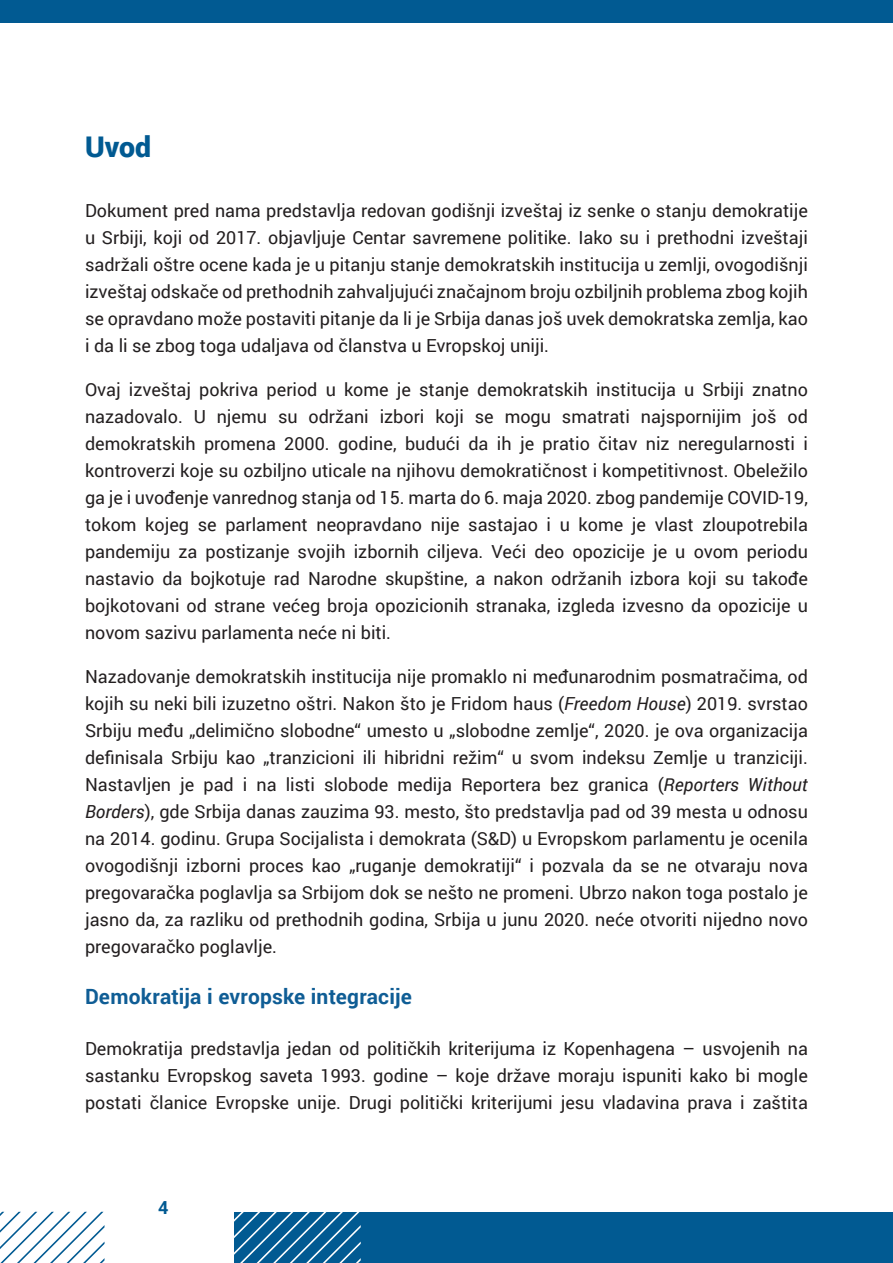
<style>
.page{position:relative;width:893px;height:1263px;background:#fff}
.page>*{position:absolute;margin:0;border:0;box-sizing:border-box;transform-origin:0 0}
.t1{font:900 28.5px "Roboto";color:#015a92}
.t2{font:700 21px "Roboto";letter-spacing:.01em;color:#0f5d95}
.t3{font:18px/27px "Roboto";color:#231f20;text-align:justify}
.t4{font:700 18px "Roboto";color:#015a92}
.s1{font-style:italic}
</style>
<div class="page">
<div style="left:234px;top:1212px;width:659px;height:51px;background:#015a92"></div>
<div style="left:0;top:0;width:893px;height:23px;background:#015a92"></div>
<hr style="left:892px;top:1212px;width:1px;height:51px;background:#fecb2f">
<svg style="left:0;top:1212px;width:105px;height:51px"></svg>
<svg style="left:234px;top:1212px;width:127px;height:51px"></svg>
<h1 class="t1" style="left:85px;top:127px;width:68px">Uvod</h1>
<p class="t3" style="left:85px;top:197px;width:724px">Dokument pred nama predstavlja redovan godišnji izveštaj iz senke o stanju demokratije u Srbiji, koji od 2017. objavljuje Centar savremene politike. Iako su i prethodni izveštaji sadržali oštre ocene kada je u pitanju stanje demokratskih institucija u zemlji, ovogodišnji izveštaj odskače od prethodnih zahvaljujući značajnom broju ozbiljnih problema zbog kojih se opravdano može postaviti pitanje da li je Srbija danas još uvek demokratska zemlja, kao i da li se zbog toga udaljava od članstva u Evropskoj uniji.</p>
<p class="t3" style="left:85px;top:375px;width:724px">Ovaj izveštaj pokriva period u kome je stanje demokratskih institucija u Srbiji znatno nazadovalo. U njemu su održani izbori koji se mogu smatrati najspornijim još od demokratskih promena 2000. godine, budući da ih je pratio čitav niz neregularnosti i kontroverzi koje su ozbiljno uticale na njihovu demokratičnost i kompetitivnost. Obeležilo ga je i uvođenje vanrednog stanja od 15. marta do 6. maja 2020. zbog pandemije COVID-19, tokom kojeg se parlament neopravdano nije sastajao i u kome je vlast zloupotrebila pandemiju za postizanje svojih izbornih ciljeva. Veći deo opozicije je u ovom periodu nastavio da bojkotuje rad Narodne skupštine, a nakon održanih izbora koji su takođe bojkotovani od strane većeg broja opozicionih stranaka, izgleda izvesno da opozicije u novom sazivu parlamenta neće ni biti.</p>
<p class="t3" style="left:85px;top:662px;width:724px">Nazadovanje demokratskih institucija nije promaklo ni međunarodnim posmatračima, od kojih su neki bili izuzetno oštri. Nakon što je Fridom haus (<span class="s1">Freedom House</span>) 2019. svrstao Srbiju među „delimično slobodne“ umesto u „slobodne zemlje“, 2020. je ova organizacija definisala Srbiju kao „tranzicioni ili hibridni režim“ u svom indeksu Zemlje u tranziciji.<br>Nastavljen je pad i na listi slobode medija Reportera bez granica (<span class="s1">Reporters Without Borders</span>), gde Srbija danas zauzima 93. mesto, što predstavlja pad od 39 mesta u odnosu na 2014. godinu. Grupa Socijalista i demokrata (S&amp;D) u Evropskom parlamentu je ocenila ovogodišnji izborni proces kao „ruganje demokratiji“ i pozvala da se ne otvaraju nova pregovaračka poglavlja sa Srbijom dok se nešto ne promeni. Ubrzo nakon toga postalo je jasno da, za razliku od prethodnih godina, Srbija u junu 2020. neće otvoriti nijedno novo pregovaračko poglavlje.</p>
<p class="t2" style="left:85px;top:981px;width:328px">Demokratija i evropske integracije</p>
<p class="t3" style="left:85px;top:1034px;width:724px">Demokratija predstavlja jedan od političkih kriterijuma iz Kopenhagena – usvojenih na sastanku Evropskog saveta 1993. godine – koje države moraju ispuniti kako bi mogle postati članice Evropske unije. Drugi politički kriterijumi jesu vladavina prava i zaštita</p>
<p class="t4" style="left:158px;top:1194px;width:12px">4</p>
</div>
